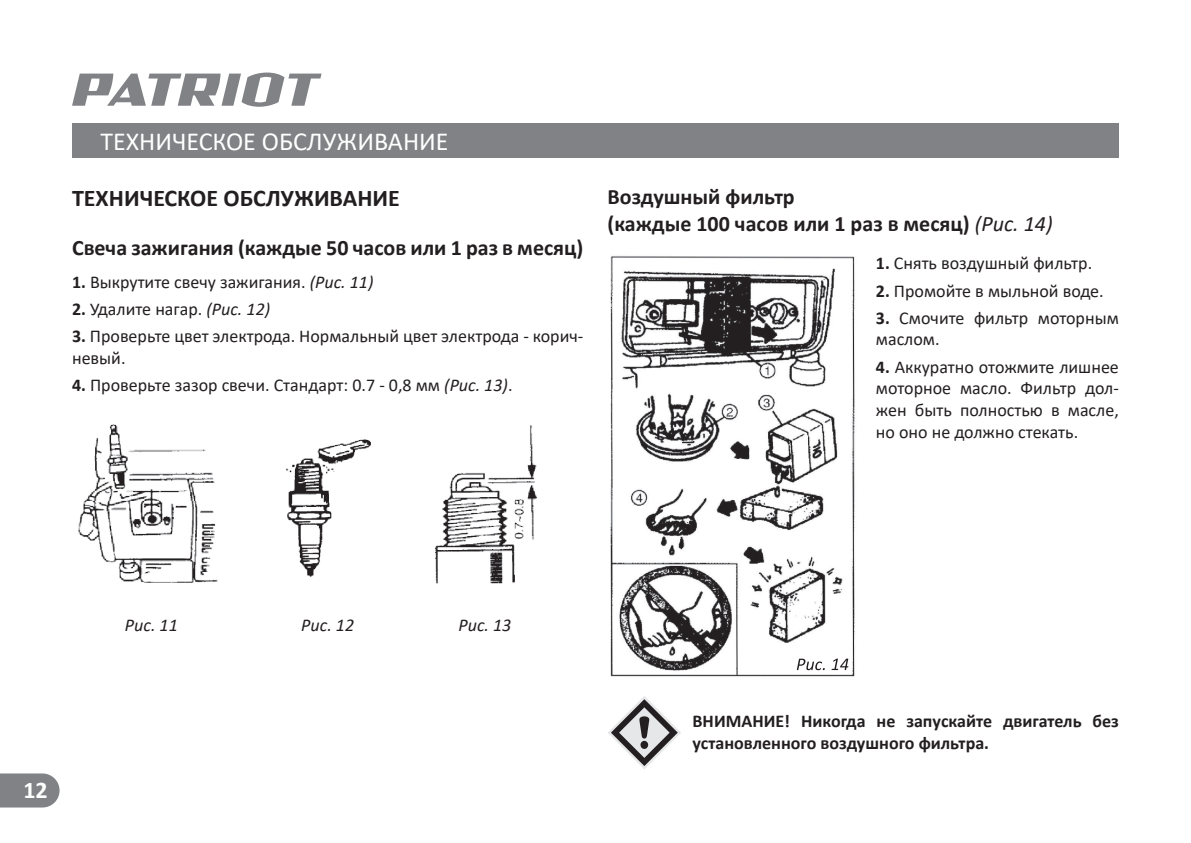
<style>
.page{position:relative;width:1191px;height:843px;background:#fff}
.page>*{position:absolute;margin:0;border:0;box-sizing:border-box;transform-origin:0 0}
.t1{font:26px "Calibri";color:#fff}
.t2{font:700 24px "Calibri";color:#231f20}
.t3{font:700 24px "Calibri";color:#fff}
.t4{font:700 22px/26.4px "Calibri";color:#231f20}
.t5{font:18px/21.6px "Calibri";color:#231f20}
.t6{font:700 18px/21.6px "Calibri";color:#231f20}
.t7{font:italic 18px "Calibri";color:#231f20}
.s1{font-weight:700}
.s2{font-style:italic}
.s3{font-weight:400;font-style:italic}
</style>
<div class="page">
<svg style="left:72px;top:72px;width:249px;height:35px"></svg>
<div style="left:72px;top:123px;width:1047px;height:34px;background:#808285"></div>
<svg style="left:0;top:773px;width:60px;height:34px;background:#8a8b8e"></svg>
<img style="left:610px;top:256px;width:245px;height:421px">
<img style="left:78px;top:424px;width:140px;height:159px">
<img style="left:286px;top:439px;width:85px;height:138px">
<img style="left:435px;top:425px;width:102px;height:159px">
<svg style="left:608px;top:696px;width:73px;height:73px"></svg>
<svg style="left:797px;top:658px;width:51px;height:12px"></svg>
<h1 class="t1" style="left:100px;top:123px;width:350px">ТЕХНИЧЕСКОЕ ОБСЛУЖИВАНИЕ</h1>
<h2 class="t2" style="left:72px;top:181px;width:329px">ТЕХНИЧЕСКОЕ ОБСЛУЖИВАНИЕ</h2>
<p class="t4" style="left:72px;top:234px;width:513px">Свеча зажигания (каждые 50 часов или 1 раз в месяц)</p>
<p class="t5" style="left:72px;top:270px;width:303px"><span class="s1">1.</span> Выкрутите свечу зажигания. <span class="s2">(Рис. 11)</span></p>
<p class="t5" style="left:72px;top:298px;width:200px"><span class="s1">2.</span> Удалите нагар. <span class="s2">(Рис. 12)</span></p>
<p class="t5" style="left:72px;top:325px;width:513px"><span class="s1">3.</span> Проверьте цвет электрода. Нормальный цвет электрода - корич&shy;невый.</p>
<p class="t5" style="left:72px;top:374px;width:442px"><span class="s1">4.</span> Проверьте зазор свечи. Стандарт: 0.7 - 0,8 мм <span class="s2">(Рис. 13)</span>.</p>
<p class="t4" style="left:607px;top:183px;width:447px">Воздушный фильтр<br>(каждые 100 часов или 1 раз в месяц) <span class="s3">(Рис. 14)</span></p>
<p class="t5" style="left:876px;top:252px;width:218px"><span class="s1">1.</span> Снять воздушный фильтр.</p>
<p class="t5" style="left:876px;top:279px;width:229px"><span class="s1">2.</span> Промойте в мыльной воде.</p>
<p class="t5" style="left:876px;top:306px;width:244px"><span class="s1">3.</span> Смочите фильтр моторным маслом.</p>
<p class="t5" style="left:876px;top:355px;width:244px;text-align:justify"><span class="s1">4.</span> Аккуратно отожмите лишнее моторное масло. Фильтр дол&shy;жен быть полностью в масле, но оно не должно стекать.</p>
<h2 class="t3" style="left:23px;top:773px;width:26px">12</h2>
<p class="t7" style="left:125px;top:612px;width:54px">Рис. 11</p>
<p class="t7" style="left:301px;top:612px;width:54px">Рис. 12</p>
<p class="t7" style="left:458px;top:612px;width:54px">Рис. 13</p>
<p class="t6" style="left:692px;top:709px;width:428px">ВНИМАНИЕ! Никогда не запускайте двигатель без установленного воздушного фильтра.</p>
</div>
